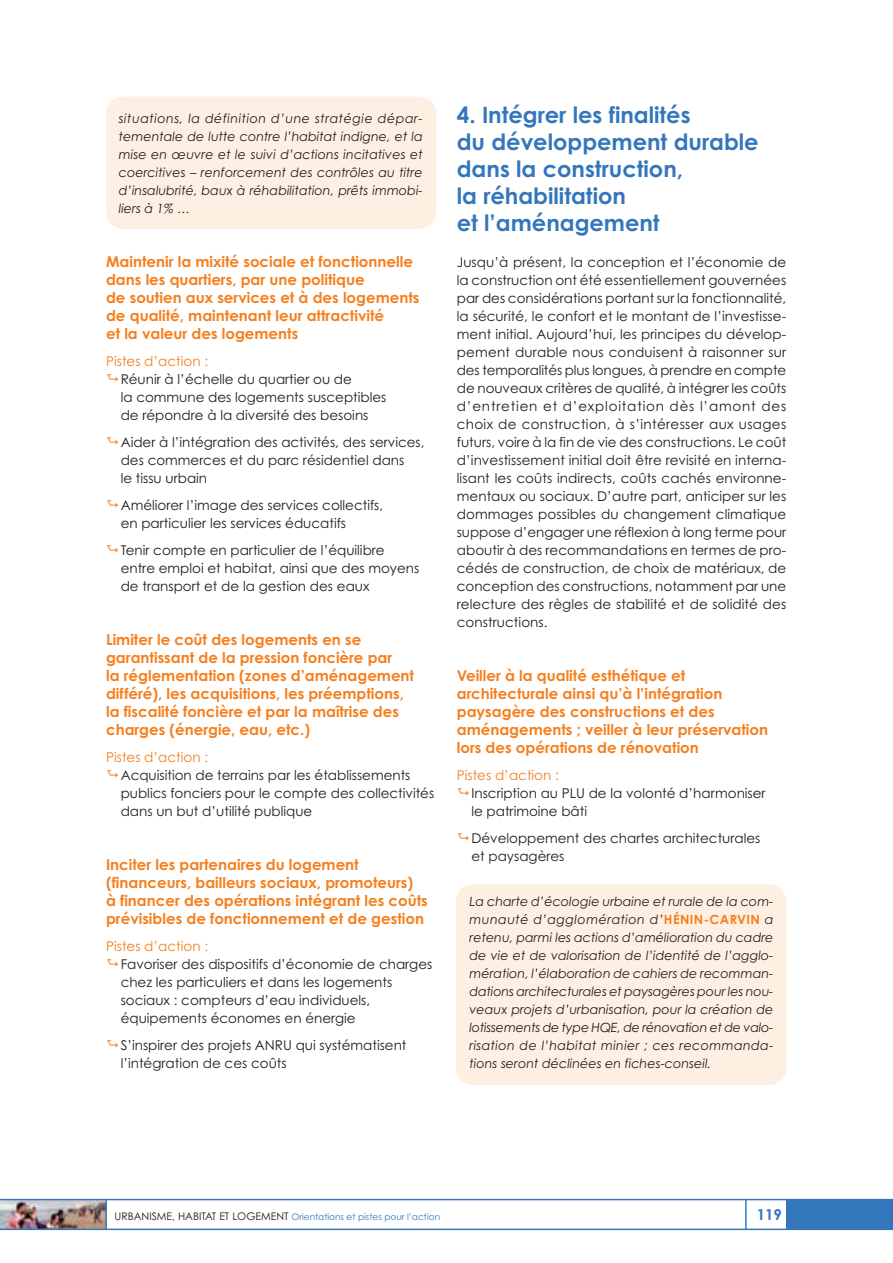
<style>
.page{position:relative;width:893px;height:1263px;background:#fff}
.page>*{position:absolute;margin:0;border:0;box-sizing:border-box;transform-origin:0 0}
.t1{font:700 22.5px/27px "Century Gothic";color:#3376bc}
.t2{font:700 15px/18px "Century Gothic";color:#f57f1e}
.t3{font:700 15px "Century Gothic";color:#3376bc}
.t4{font:13.5px/18px "Century Gothic";color:#201d1d}
.t5{font:13.5px "Century Gothic";color:#f57f1e}
.t6{font:italic 12.75px/18px "Century Gothic";color:#201d1d;text-align:justify}
.t7{font:9px "Century Gothic";color:#3376bc}
.s1{font-weight:700;font-style:normal;color:#f57f1e}
.s2{font-size:10.5px;color:#201d1d}
</style>
<div class="page">
<div style="left:456px;top:884px;width:330px;height:201px;background:#fdf0e3;border-radius:17px"></div>
<div style="left:106px;top:97px;width:330px;height:132px;background:#fdf0e3;border-radius:17px"></div>
<img style="left:0;top:1200px;width:105px;height:29px">
<div style="left:786px;top:1199px;width:107px;height:30px;background:#3376bc"></div>
<hr style="left:745px;top:1199px;width:2px;height:30px;background:#3777bc">
<hr style="left:0;top:1199px;width:893px;height:1px;background:#3777bc">
<hr style="left:0;top:1229px;width:893px;height:1px;background:#3777bc">
<hr style="left:105px;top:1199px;width:2px;height:30px;background:#3777bc">
<p class="t6" style="left:119px;top:111px;width:305px">situations, la définition d’une stratégie dépar&shy;tementale de lutte contre l’habitat indigne, et la mise en œuvre et le suivi d’actions incitatives et coercitives – renforcement des contrôles au titre d’insalubrité, baux à réhabilitation, prêts immobi&shy;liers à 1% …</p>
<p class="t2" style="left:106px;top:254px;width:315px">Maintenir la mixité sociale et fonctionnelle dans les quartiers, par une politique<br>de soutien aux services et à des logements de qualité, maintenant leur attractivité<br>et la valeur des logements</p>
<p class="t5" style="left:106px;top:356px;width:103px">Pistes d’action :</p>
<p class="t4" style="left:121px;top:371px;width:267px">Réunir à l’échelle du quartier ou de<br>la commune des logements susceptibles de répondre à la diversité des besoins</p>
<p class="t4" style="left:121px;top:434px;width:305px">Aider à l’intégration des activités, des services, des commerces et du parc résidentiel dans<br>le tissu urbain</p>
<p class="t4" style="left:121px;top:497px;width:264px">Améliorer l’image des services collectifs, en particulier les services éducatifs</p>
<p class="t4" style="left:121px;top:542px;width:300px">Tenir compte en particulier de l’équilibre entre emploi et habitat, ainsi que des moyens de transport et de la gestion des eaux</p>
<p class="t2" style="left:106px;top:632px;width:309px">Limiter le coût des logements en se garantissant de la pression foncière par<br>la réglementation (zones d’aménagement différé), les acquisitions, les préemptions, la fiscalité foncière et par la maîtrise des charges (énergie, eau, etc.)</p>
<p class="t5" style="left:106px;top:752px;width:103px">Pistes d’action :</p>
<p class="t4" style="left:121px;top:767px;width:315px">Acquisition de terrains par les établissements publics fonciers pour le compte des collectivités dans un but d’utilité publique</p>
<p class="t2" style="left:106px;top:857px;width:323px">Inciter les partenaires du logement (financeurs, bailleurs sociaux, promoteurs)<br>à financer des opérations intégrant les coûts prévisibles de fonctionnement et de gestion</p>
<p class="t5" style="left:106px;top:941px;width:103px">Pistes d’action :</p>
<p class="t4" style="left:121px;top:956px;width:313px">Favoriser des dispositifs d’économie de charges chez les particuliers et dans les logements sociaux : compteurs d’eau individuels, équipements économes en énergie</p>
<p class="t4" style="left:121px;top:1037px;width:287px">S’inspirer des projets ANRU qui systématisent l’intégration de ces coûts</p>
<h1 class="t1" style="left:457px;top:104px;width:303px">4. Intégrer les finalités<br>du développement durable dans la construction,<br>la réhabilitation<br>et l’aménagement</h1>
<p class="t4" style="left:457px;top:254px;width:331px;text-align:justify">Jusqu’à présent, la conception et l’économie de la construction ont été essentiellement gouvernées par des considérations portant sur la fonctionnalité, la sécurité, le confort et le montant de l’investisse&shy;ment initial. Aujourd’hui, les principes du dévelop&shy;pement durable nous conduisent à raisonner sur des temporalités plus longues, à prendre en compte de nouveaux critères de qualité, à intégrer les coûts d’entretien et d’exploitation dès l’amont des choix de construction, à s’intéresser aux usages futurs, voire à la fin de vie des constructions. Le coût d’investissement initial doit être revisité en interna&shy;lisant les coûts indirects, coûts cachés environne&shy;mentaux ou sociaux. D’autre part, anticiper sur les dommages possibles du changement climatique suppose d’engager une réflexion à long terme pour aboutir à des recommandations en termes de pro&shy;cédés de construction, de choix de matériaux, de conception des constructions, notamment par une relecture des règles de stabilité et de solidité des constructions.</p>
<p class="t2" style="left:457px;top:668px;width:313px">Veiller à la qualité esthétique et architecturale ainsi qu’à l’intégration paysagère des constructions et des aménagements ; veiller à leur préservation lors des opérations de rénovation</p>
<p class="t5" style="left:457px;top:770px;width:103px">Pistes d’action :</p>
<p class="t4" style="left:471px;top:785px;width:296px">Inscription au PLU de la volonté d’harmoniser le patrimoine bâti</p>
<p class="t4" style="left:471px;top:830px;width:291px">Développement des chartes architecturales et paysagères</p>
<p class="t6" style="left:469px;top:893px;width:305px">La charte d’écologie urbaine et rurale de la com&shy;munauté d’agglomération d’<span class="s1">HÉNIN-CARVIN</span> a retenu, parmi les actions d’amélioration du cadre de vie et de valorisation de l’identité de l’agglo&shy;mération, l’élaboration de cahiers de recomman&shy;dations architecturales et paysagères pour les nou&shy;veaux projets d’urbanisation, pour la création de lotissements de type HQE, de rénovation et de valo&shy;risation de l’habitat minier ; ces recommanda&shy;tions seront déclinées en fiches-conseil.</p>
<p class="t7" style="left:115px;top:1214px;width:327px"><span class="s2">URBANISME, HABITAT ET LOGEMENT</span> Orientations et pistes pour l’action</p>
<p class="t3" style="left:757px;top:1209px;width:27px">119</p>
</div>
